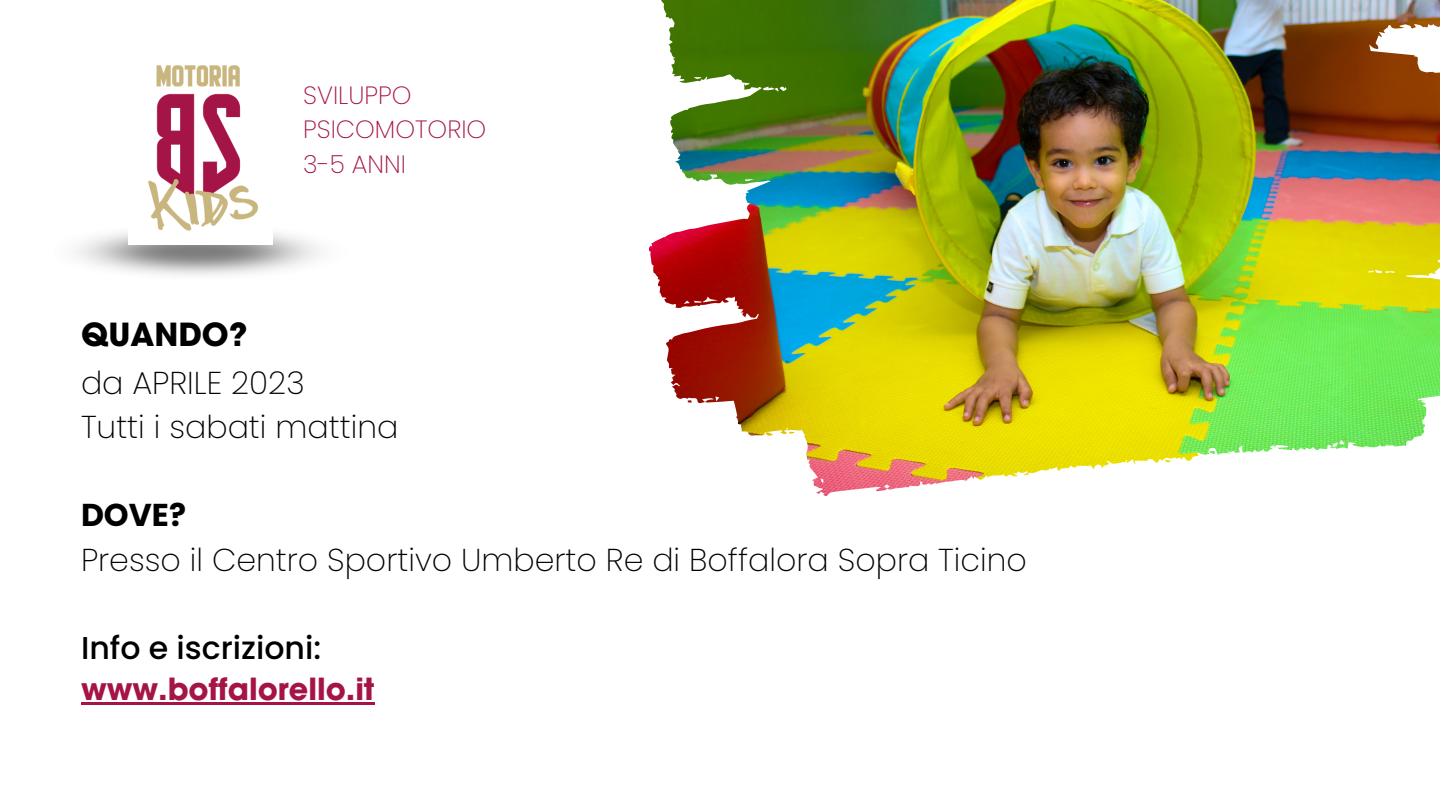
<style>
.page{position:relative;width:1440px;height:810px;background:#fff}
.page>*{position:absolute;margin:0;border:0;box-sizing:border-box;transform-origin:0 0}
.t1{font:200 31.6px/44.2px "Poppins";color:#000}
.t2{font:500 31.6px "Poppins";color:#000}
.t3{font:700 31.6px "ITC Avant Garde Std";color:#000}
.t4{font:700 31.6px "Poppins";color:#000}
.t5{font:700 30.3px "ITC Avant Garde Std";color:#a51447}
.t6{font:200 25px/34.4px "Poppins";color:#a51447}
</style>
<div class="page">
<img style="left:649px;top:0;width:791px;height:496px">
<img style="left:1369px;top:0;width:71px;height:181px">
<img style="left:148px;top:65px;width:110px;height:166px">
<hr style="left:81px;top:702px;width:294px;height:3px;background:#a51447">
<p class="t6" style="left:303px;top:78px;width:185px">SVILUPPO<br>PSICOMOTORIO<br>3-5 ANNI</p>
<p class="t3" style="left:81px;top:322px;width:168px">QUANDO?</p>
<p class="t1" style="left:81px;top:360px;width:319px">da APRILE 2023<br>Tutti i sabati mattina</p>
<p class="t4" style="left:81px;top:493px;width:107px">DOVE?</p>
<p class="t1" style="left:81px;top:537px;width:947px">Presso il Centro Sportivo Umberto Re di Boffalora Sopra Ticino</p>
<p class="t2" style="left:81px;top:626px;width:242px">Info e iscrizioni:</p>
<p class="t5" style="left:81px;top:678px;width:295px">www.boffalorello.it</p>
</div>
